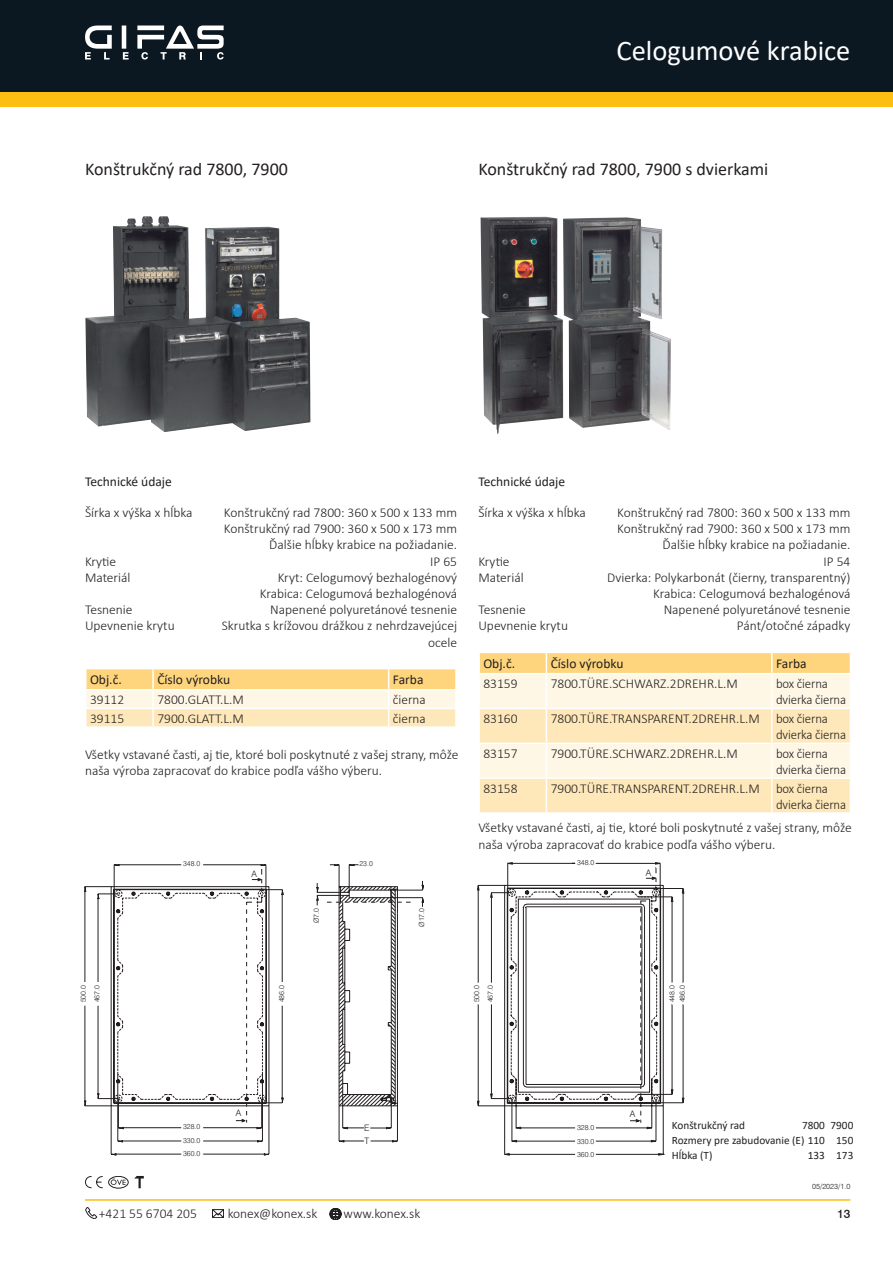
<style>
.page{position:relative;width:893px;height:1263px;background:#fff}
.page>*{position:absolute;margin:0;border:0;box-sizing:border-box;transform-origin:0 0}
.Haupttitel_links{font:28.5px "Calibri";color:#fff}
.t1{font:18px "Calibri";color:#231f20}
.Masse{font:300 13.5px/16.2px "Calibri";color:#231f20;text-align:right}
.Masse-2{font:300 13.5px "Calibri";color:#231f20;scale:.95 1}
.t2{font:13.5px "Calibri";color:#231f20}
.t3{font:300 12px "Swiss 721 BT";color:#231f20}
.t4{font:500 12px "Swiss 721 BT";color:#231f20}
.t5{font:11.25px "Calibri";color:#231f20}
.t6{font:300 9px "Swiss 721 BT";color:#231f20}
.t7{font:300 8.85px/13.6px "Swiss 721 BT";color:#231f20}
.t8{font:300 7.5px "Swiss 721 BT";color:#231f20}
.t9{font:300 7.2px/13.6px "Swiss 721 BT";color:#231f20}
</style>
<div class="page">
<div style="left:0;top:58px;width:893px;height:48px;background:#fdbe12"></div>
<div style="left:0;top:0;width:893px;height:92px;background:#0b1721"></div>
<hr style="left:85px;top:1199px;width:765px;height:2px;background:#fdbe12">
<hr style="left:122px;top:26px;width:4px;height:23px;background:#fff">
<svg style="left:85px;top:25px;width:27px;height:35px"></svg>
<svg style="left:123px;top:52px;width:6px;height:8px"></svg>
<svg style="left:137px;top:26px;width:87px;height:34px"></svg>
<svg style="left:85px;top:1176px;width:18px;height:12px"></svg>
<div style="left:108px;top:1176px;width:21px;height:12px;border:1px solid #231f20;border-radius:50%"></div>
<svg style="left:111px;top:1178px;width:15px;height:7px"></svg>
<svg style="left:134px;top:1176px;width:10px;height:12px"></svg>
<img style="left:85px;top:216px;width:226px;height:216px">
<img style="left:481px;top:217px;width:190px;height:217px">
<svg style="left:84px;top:864px;width:339px;height:291px"></svg>
<svg style="left:111px;top:886px;width:300px;height:220px"></svg>
<svg style="left:477px;top:862px;width:208px;height:293px"></svg>
<svg style="left:85px;top:1207px;width:257px;height:13px"></svg>
<svg style="left:86px;top:669px;width:370px;height:58px"></svg>
<hr style="left:455px;top:669px;width:2px;height:20px;background:#fff">
<hr style="left:85px;top:689px;width:68px;height:2px;background:#fff">
<hr style="left:153px;top:689px;width:236px;height:2px;background:#fff">
<hr style="left:389px;top:689px;width:68px;height:2px;background:#fff">
<svg style="left:479px;top:652px;width:371px;height:161px"></svg>
<hr style="left:478px;top:673px;width:68px;height:1px;background:#fff">
<hr style="left:546px;top:673px;width:226px;height:1px;background:#fff">
<hr style="left:772px;top:673px;width:79px;height:1px;background:#fff">
<p class="t1" style="left:85px;top:157px;width:204px">Konštrukčný rad 7800, 7900</p>
<p class="Haupttitel_links" style="left:616px;top:31px;width:235px">Celogumové krabice</p>
<p class="t1" style="left:478px;top:157px;width:292px">Konštrukčný rad 7800, 7900 s dvierkami</p>
<p class="t2" style="left:85px;top:472px;width:88px">Technické údaje</p>
<p class="Masse" style="left:85px;top:504px;width:109px">Šírka x výška x hĺbka</p>
<p class="Masse" style="left:224px;top:504px;width:235px">Konštrukčný rad 7800: 360 x 500 x 133 mm</p>
<p class="Masse" style="left:224px;top:520px;width:235px">Konštrukčný rad 7900: 360 x 500 x 173 mm</p>
<p class="Masse" style="left:269px;top:537px;width:189px">Ďalšie hĺbky krabice na požiadanie.</p>
<p class="Masse" style="left:85px;top:553px;width:33px">Krytie</p>
<p class="Masse" style="left:430px;top:553px;width:28px">IP 65</p>
<p class="Masse" style="left:85px;top:569px;width:47px">Materiál</p>
<p class="Masse" style="left:278px;top:569px;width:181px">Kryt: Celogumový bezhalogénový</p>
<p class="Masse" style="left:260px;top:585px;width:199px">Krabica: Celogumová bezhalogénová</p>
<p class="Masse" style="left:85px;top:601px;width:49px">Tesnenie</p>
<p class="Masse" style="left:270px;top:601px;width:188px">Napenené polyuretánové tesnenie</p>
<p class="Masse" style="left:85px;top:618px;width:91px">Upevnenie krytu</p>
<p class="Masse" style="left:222px;top:618px;width:237px">Skrutka s krížovou drážkou z nehrdzavejúcej ocele</p>
<p class="t2" style="left:90px;top:670px;width:33px">Obj.č.</p>
<p class="t2" style="left:157px;top:670px;width:74px">Číslo výrobku</p>
<p class="t2" style="left:393px;top:670px;width:32px">Farba</p>
<p class="Masse" style="left:90px;top:691px;width:36px">39112</p>
<p class="Masse" style="left:157px;top:691px;width:88px">7800.GLATT.L.M</p>
<p class="Masse" style="left:393px;top:691px;width:34px">čierna</p>
<p class="Masse" style="left:90px;top:710px;width:36px">39115</p>
<p class="Masse" style="left:157px;top:710px;width:88px">7900.GLATT.L.M</p>
<p class="Masse" style="left:393px;top:710px;width:34px">čierna</p>
<p class="Masse" style="left:85px;top:746px;width:375px">Všetky vstavané časti, aj tie, ktoré boli poskytnuté z vašej strany, môže</p>
<p class="Masse" style="left:85px;top:763px;width:299px">naša výroba zapracovať do krabice podľa vášho výberu.</p>
<p class="t9" style="left:183px;top:857px;width:19px">348.0</p>
<p class="t7" style="left:252px;top:867px;width:7px">A</p>
<p class="t9" style="left:309px;top:923px;width:16px;rotate:-90deg">Ø7.0</p>
<p class="t9" style="left:359px;top:857px;width:15px">23.0</p>
<p class="t9" style="left:415px;top:927px;width:20px;rotate:-90deg">Ø17.0</p>
<p class="t2" style="left:478px;top:472px;width:88px">Technické údaje</p>
<p class="Masse" style="left:478px;top:504px;width:109px">Šírka x výška x hĺbka</p>
<p class="Masse" style="left:617px;top:504px;width:235px">Konštrukčný rad 7800: 360 x 500 x 133 mm</p>
<p class="Masse" style="left:617px;top:520px;width:235px">Konštrukčný rad 7900: 360 x 500 x 173 mm</p>
<p class="Masse" style="left:663px;top:537px;width:189px">Ďalšie hĺbky krabice na požiadanie.</p>
<p class="Masse" style="left:478px;top:553px;width:33px">Krytie</p>
<p class="Masse" style="left:824px;top:553px;width:28px">IP 54</p>
<p class="Masse" style="left:478px;top:569px;width:47px">Materiál</p>
<p class="Masse" style="left:607px;top:569px;width:245px">Dvierka: Polykarbonát (čierny, transparentný)</p>
<p class="Masse" style="left:653px;top:585px;width:199px">Krabica: Celogumová bezhalogénová</p>
<p class="Masse" style="left:478px;top:601px;width:49px">Tesnenie</p>
<p class="Masse" style="left:664px;top:601px;width:188px">Napenené polyuretánové tesnenie</p>
<p class="Masse" style="left:478px;top:618px;width:91px">Upevnenie krytu</p>
<p class="Masse" style="left:737px;top:618px;width:115px">Pánt/otočné západky</p>
<p class="t2" style="left:483px;top:654px;width:33px">Obj.č.</p>
<p class="t2" style="left:551px;top:654px;width:74px">Číslo výrobku</p>
<p class="t2" style="left:776px;top:654px;width:32px">Farba</p>
<p class="Masse" style="left:483px;top:675px;width:36px">83159</p>
<p class="Masse" style="left:551px;top:675px;width:189px">7800.TÜRE.SCHWARZ.2DREHR.L.M</p>
<p class="Masse-2" style="left:776px;top:675px;width:56px">box čierna</p>
<p class="Masse-2" style="left:776px;top:691px;width:75px">dvierka čierna</p>
<p class="Masse" style="left:483px;top:710px;width:36px">83160</p>
<p class="Masse" style="left:551px;top:710px;width:211px">7800.TÜRE.TRANSPARENT.2DREHR.L.M</p>
<p class="Masse-2" style="left:776px;top:710px;width:56px">box čierna</p>
<p class="Masse-2" style="left:776px;top:726px;width:75px">dvierka čierna</p>
<p class="Masse" style="left:483px;top:745px;width:36px">83157</p>
<p class="Masse" style="left:551px;top:745px;width:189px">7900.TÜRE.SCHWARZ.2DREHR.L.M</p>
<p class="Masse-2" style="left:776px;top:745px;width:56px">box čierna</p>
<p class="Masse-2" style="left:776px;top:761px;width:75px">dvierka čierna</p>
<p class="Masse" style="left:483px;top:780px;width:36px">83158</p>
<p class="Masse" style="left:551px;top:780px;width:211px">7900.TÜRE.TRANSPARENT.2DREHR.L.M</p>
<p class="Masse-2" style="left:776px;top:780px;width:56px">box čierna</p>
<p class="Masse-2" style="left:776px;top:796px;width:75px">dvierka čierna</p>
<p class="Masse" style="left:478px;top:820px;width:375px">Všetky vstavané časti, aj tie, ktoré boli poskytnuté z vašej strany, môže</p>
<p class="Masse" style="left:478px;top:836px;width:299px">naša výroba zapracovať do krabice podľa vášho výberu.</p>
<p class="t9" style="left:577px;top:856px;width:19px">348.0</p>
<p class="t6" style="left:646px;top:867px;width:7px">A</p>
<p class="t9" style="left:77px;top:1002px;width:19px;rotate:-90deg">500.0<br>467.0</p>
<p class="t9" style="left:275px;top:1002px;width:19px;rotate:-90deg">486.0</p>
<p class="t9" style="left:470px;top:1002px;width:19px;rotate:-90deg">500.0<br>467.0</p>
<p class="t9" style="left:675px;top:1002px;width:19px;rotate:-90deg">486.0</p>
<p class="t9" style="left:665px;top:1002px;width:19px;rotate:-90deg">448.0</p>
<p class="t9" style="left:183px;top:1120px;width:19px">328.0<br>330.0</p>
<p class="t9" style="left:183px;top:1146px;width:19px">360.0</p>
<p class="t7" style="left:236px;top:1106px;width:7px">A</p>
<p class="t7" style="left:364px;top:1121px;width:7px">E<br>T</p>
<p class="t9" style="left:577px;top:1120px;width:19px">328.0<br>330.0</p>
<p class="t9" style="left:577px;top:1147px;width:19px">360.0</p>
<p class="t6" style="left:630px;top:1108px;width:7px">A</p>
<p class="t5" style="left:672px;top:1117px;width:75px">Konštrukčný rad</p>
<p class="t5" style="left:802px;top:1117px;width:53px">7800 7900</p>
<p class="t5" style="left:672px;top:1132px;width:183px">Rozmery pre zabudovanie (E) 110 150</p>
<p class="t5" style="left:672px;top:1147px;width:42px">Hĺbka (T)</p>
<p class="t5" style="left:808px;top:1147px;width:47px">133 173</p>
<p class="t6" style="left:772px;top:1134px;width:6px">T</p>
<p class="t8" style="left:812px;top:1181px;width:40px">05/2023/1.0</p>
<p class="t3" style="left:98px;top:1205px;width:115px">+43 6225 / 7191 - 0 ·</p>
<p class="t3" style="left:234px;top:1205px;width:95px">verkauf@gifas.at ·</p>
<p class="t3" style="left:345px;top:1205px;width:67px">www.gifas.at</p>
<p class="t4" style="left:837px;top:1206px;width:15px">13</p>
<p class="Masse" style="left:99px;top:1205px;width:99px">+421 55 6704 205</p>
<p class="Masse" style="left:228px;top:1205px;width:91px">konex@konex.sk</p>
<p class="Masse" style="left:344px;top:1205px;width:78px">www.konex.sk</p>
</div>
